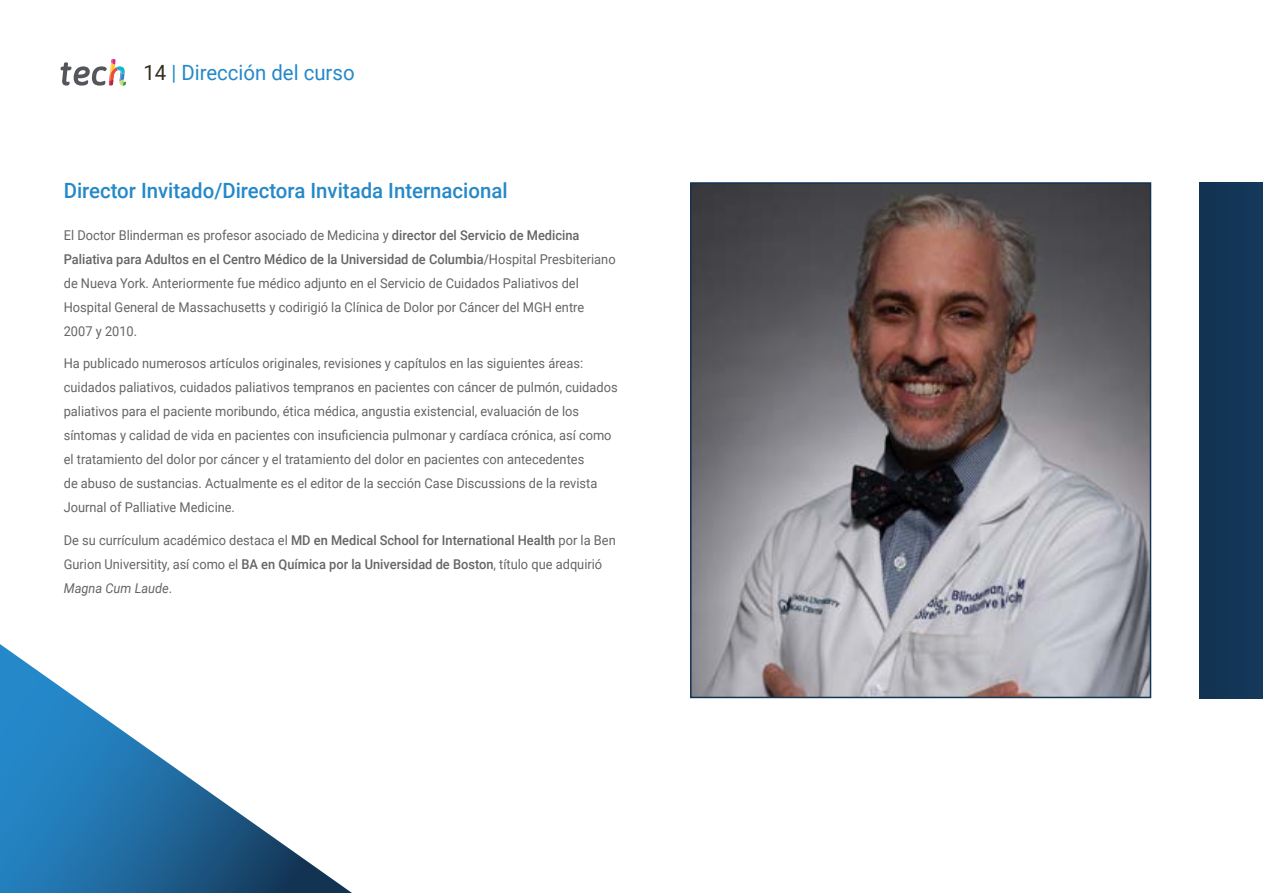
<style>
.page{position:relative;width:1263px;height:893px;background:#fff}
.page>*{position:absolute;margin:0;border:0;box-sizing:border-box;transform-origin:0 0}
.t1{font:500 21px "Roboto";color:#2488c9}
.t2{font:21px "Roboto";color:#2488c9}
.t3{font:13.5px/24px "Roboto";color:#656565;scale:.95 1}
.s1{color:#312e20}
.s2{font-weight:500}
.s3{font-style:italic}
</style>
<div class="page">
<div style="left:1199px;top:182px;width:64px;height:516px;background:#133556"></div>
<img style="left:693px;top:185px;width:455px;height:510px">
<div style="left:690px;top:182px;width:461px;height:516px;border:2px solid #123352"></div>
<svg style="left:0;top:644px;width:352px;height:249px"></svg>
<svg style="left:61px;top:59px;width:65px;height:27px"></svg>
<h1 class="t2" style="left:144px;top:57px;width:213px"><span class="s1">14</span> | Dirección del curso</h1>
<h1 class="t1" style="left:64px;top:176px;width:445px">Director Invitado/Directora Invitada Internacional</h1>
<p class="t3" style="left:64px;top:222px;width:582px">El Doctor Blinderman es profesor asociado de Medicina y <span class="s2">director del Servicio de Medicina Paliativa para Adultos en el Centro Médico de la Universidad de Columbia</span>/Hospital Presbiteriano de Nueva York. Anteriormente fue médico adjunto en el Servicio de Cuidados Paliativos del Hospital General de Massachusetts y codirigió la Clínica de Dolor por Cáncer del MGH entre 2007 y 2010.</p>
<p class="t3" style="left:64px;top:351px;width:584px">Ha publicado numerosos artículos originales, revisiones y capítulos en las siguientes áreas: cuidados paliativos, cuidados paliativos tempranos en pacientes con cáncer de pulmón, cuidados paliativos para el paciente moribundo, ética médica, angustia existencial, evaluación de los síntomas y calidad de vida en pacientes con insuficiencia pulmonar y cardíaca crónica, así como el tratamiento del dolor por cáncer y el tratamiento del dolor en pacientes con antecedentes<br>de abuso de sustancias. Actualmente es el editor de la sección Case Discussions de la revista Journal of Palliative Medicine.</p>
<p class="t3" style="left:64px;top:527px;width:582px">De su currículum académico destaca el <span class="s2">MD en Medical School for International Health</span> por la Ben<br>Gurion Universitity, así como el <span class="s2">BA en Química por la Universidad de Boston</span>, título que adquirió<br><span class="s3">Magna Cum Laude</span>.</p>
</div>
